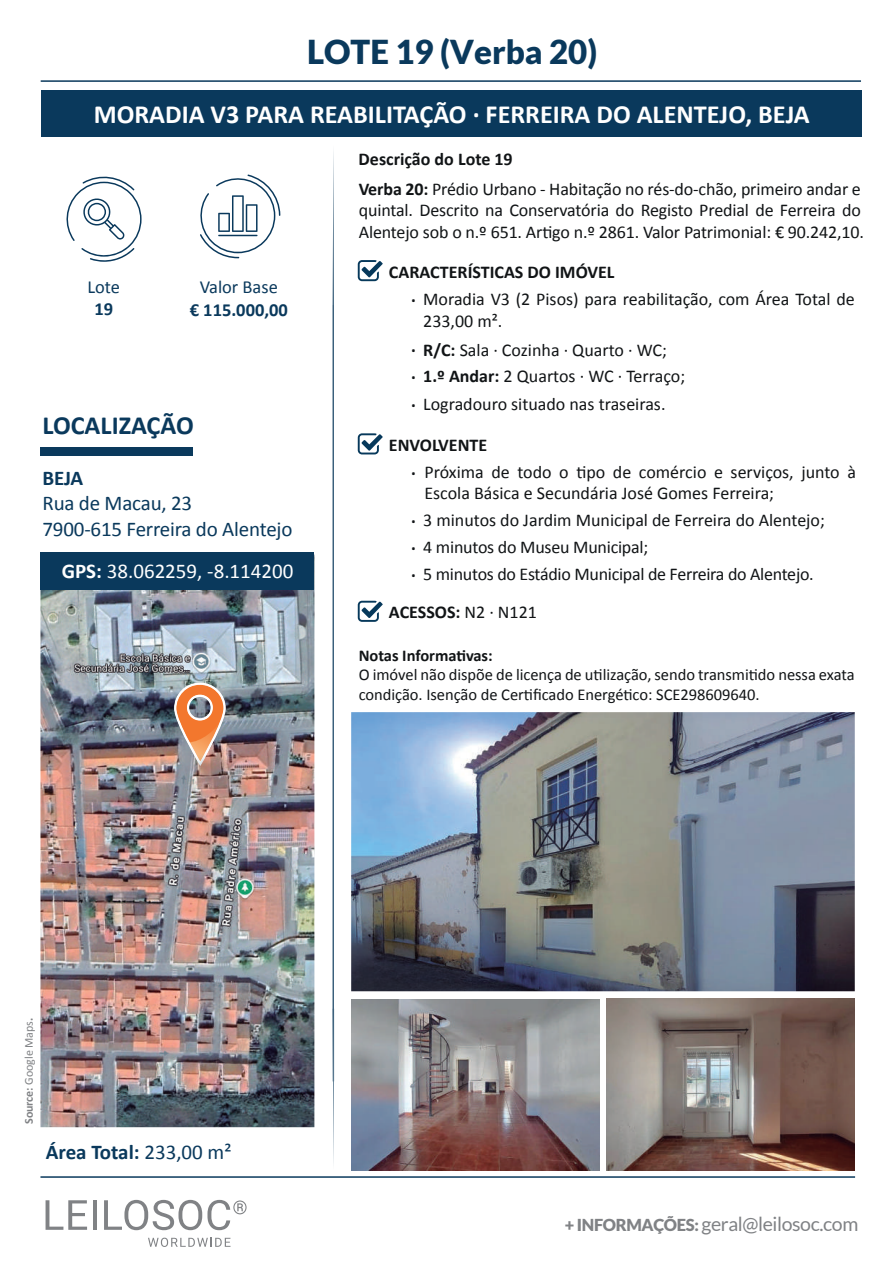
<style>
.page{position:relative;width:893px;height:1263px;background:#fff}
.page>*{position:absolute;margin:0;border:0;box-sizing:border-box;transform-origin:0 0}
.t1{font:900 33px "Lato";color:#0a395c}
.t2{font:700 26.25px "Calibri";color:#fff}
.t3{font:700 26.25px "Calibri";color:#0a395c}
.t4{font:21px/25.2px "Calibri";letter-spacing:-.01em;color:#0a395c}
.t5{font:21px "Calibri";color:#fff}
.t6{font:700 21px "Calibri";letter-spacing:-.01em;color:#0a395c}
.t7{font:19.5px "Lato";letter-spacing:-.02em;color:#808285}
.t8{font:18.45px "Calibri";color:#0a395c}
.t9{font:700 18.45px "Calibri";color:#0a395c}
.t10{font:18px/21.6px "Calibri";letter-spacing:-.01em;color:#111416}
.t11{font:700 18px "Calibri";color:#111416}
.t12{font:16.5px/19.8px "Calibri";color:#111416}
.t13{font:700 16.5px "Calibri";color:#111416}
.t14{font:12px "Calibri";letter-spacing:-.005em;color:#808285}
.s1{font-weight:700}
.s2{font-weight:400}
.s3{font-weight:900;font-size:16.5px}
</style>
<div class="page">
<img style="left:351px;top:999px;width:249px;height:171px">
<svg style="left:66px;top:176px;width:76px;height:86px"></svg>
<img style="left:351px;top:712px;width:504px;height:279px">
<div style="left:41px;top:91px;width:820px;height:46px;background:#0a395c"></div>
<hr style="left:40px;top:1176px;width:815px;height:2px;background:#0a395c">
<svg style="left:333px;top:151px;width:1px;height:1013px"></svg>
<hr style="left:41px;top:80px;width:820px;height:2px;background:#0a395c">
<svg style="left:46px;top:1200px;width:41px;height:30px"></svg>
<hr style="left:93px;top:1200px;width:4px;height:30px;background:#808285">
<svg style="left:104px;top:1200px;width:143px;height:30px"></svg>
<svg style="left:148px;top:1238px;width:82px;height:9px"></svg>
<img style="left:40px;top:590px;width:274px;height:537px">
<img style="left:157px;top:718px;width:158px;height:138px">
<img style="left:173px;top:681px;width:52px;height:85px">
<div style="left:40px;top:552px;width:274px;height:38px;background:#0a395c"></div>
<div style="left:40px;top:448px;width:153px;height:8px;background:#0a395c"></div>
<svg style="left:200px;top:174px;width:80px;height:84px"></svg>
<svg style="left:358px;top:260px;width:25px;height:21px"></svg>
<svg style="left:358px;top:433px;width:25px;height:21px"></svg>
<svg style="left:358px;top:601px;width:25px;height:21px"></svg>
<img style="left:607px;top:999px;width:248px;height:171px">
<h1 class="t1" style="left:307px;top:33px;width:292px">LOTE 19 (Verba 20)</h1>
<h2 class="t2" style="left:94px;top:96px;width:717px">MORADIA V3 PARA REABILITAÇÃO · FERREIRA DO ALENTEJO, BEJA</h2>
<p class="t11" style="left:359px;top:146px;width:156px">Descrição do Lote 19</p>
<p class="t10" style="left:359px;top:177px;width:507px"><span class="s1">Verba 20:</span> Prédio Urbano - Habitação no rés-do-chão, primeiro andar e quintal. Descrito na Conservatória do Registo Predial de Ferreira do<br>Alentejo sob o n.º 651. Artigo n.º 2861. Valor Patrimonial: € 90.242,10.</p>
<p class="t8" style="left:88px;top:275px;width:34px">Lote</p>
<p class="t9" style="left:94px;top:296px;width:20px">19</p>
<p class="t8" style="left:200px;top:276px;width:80px">Valor Base</p>
<p class="t9" style="left:190px;top:296px;width:100px">€ 115.000,00</p>
<h2 class="t3" style="left:42px;top:407px;width:153px">LOCALIZAÇÃO</h2>
<p class="t6" style="left:43px;top:463px;width:42px">BEJA</p>
<p class="t4" style="left:43px;top:490px;width:251px">Rua de Macau, 23<br>7900-615 Ferreira do Alentejo</p>
<p class="t5" style="left:62px;top:558px;width:233px"><span class="s1">GPS:</span> 38.062259, -8.114200</p>
<p class="t11" style="left:389px;top:259px;width:227px">CARACTERÍSTICAS DO IMÓVEL</p>
<p class="t10" style="left:423px;top:288px;width:433px;text-indent:-12px"><span class="s1">·</span> Moradia V3 (2 Pisos) para reabilitação, com Área Total de<br>233,00 m².</p>
<p class="t10" style="left:411px;top:338px;width:257px"><span class="s1">· R/C:</span> Sala · Cozinha · Quarto · WC;</p>
<p class="t10" style="left:411px;top:361px;width:276px;line-height:27.9px"><span class="s1">· 1.º Andar:</span> 2 Quartos · WC · Terraço; <span class="s1">·</span> Logradouro situado nas traseiras.</p>
<p class="t11" style="left:389px;top:432px;width:100px">ENVOLVENTE</p>
<p class="t10" style="left:424px;top:460px;width:433px">Próxima de todo o tipo de comércio e serviços, junto à<br>Escola Básica e Secundária José Gomes Ferreira;</p>
<p class="t11" style="left:411px;top:460px;width:6px">·</p>
<p class="t10" style="left:411px;top:506px;width:415px;line-height:27.2px"><span class="s1">·</span> 3 minutos do Jardim Municipal de Ferreira do Alentejo; <span class="s1">·</span> 4 minutos do Museu Municipal;<br><span class="s1">·</span> 5 minutos do Estádio Municipal de Ferreira do Alentejo.</p>
<p class="t11" style="left:389px;top:600px;width:149px">ACESSOS: <span class="s2">N2 · N121</span></p>
<p class="t13" style="left:359px;top:643px;width:135px">Notas Informativas:</p>
<p class="t12" style="left:359px;top:664px;width:497px">O imóvel não dispõe de licença de utilização, sendo transmitido nessa exata condição. Isenção de Certificado Energético: SCE298609640.</p>
<p class="t14" style="left:21px;top:1124px;width:108px;rotate:-90deg"><span class="s1">Source:</span> Google Maps<span class="s1">.</span></p>
<p class="t6" style="left:46px;top:1137px;width:187px">Área Total: <span class="s2">233,00 m²</span></p>
<p class="t7" style="left:565px;top:1212px;width:295px"><span class="s3">+ INFORMAÇÕES:</span> geral@leilosoc.com</p>
</div>
